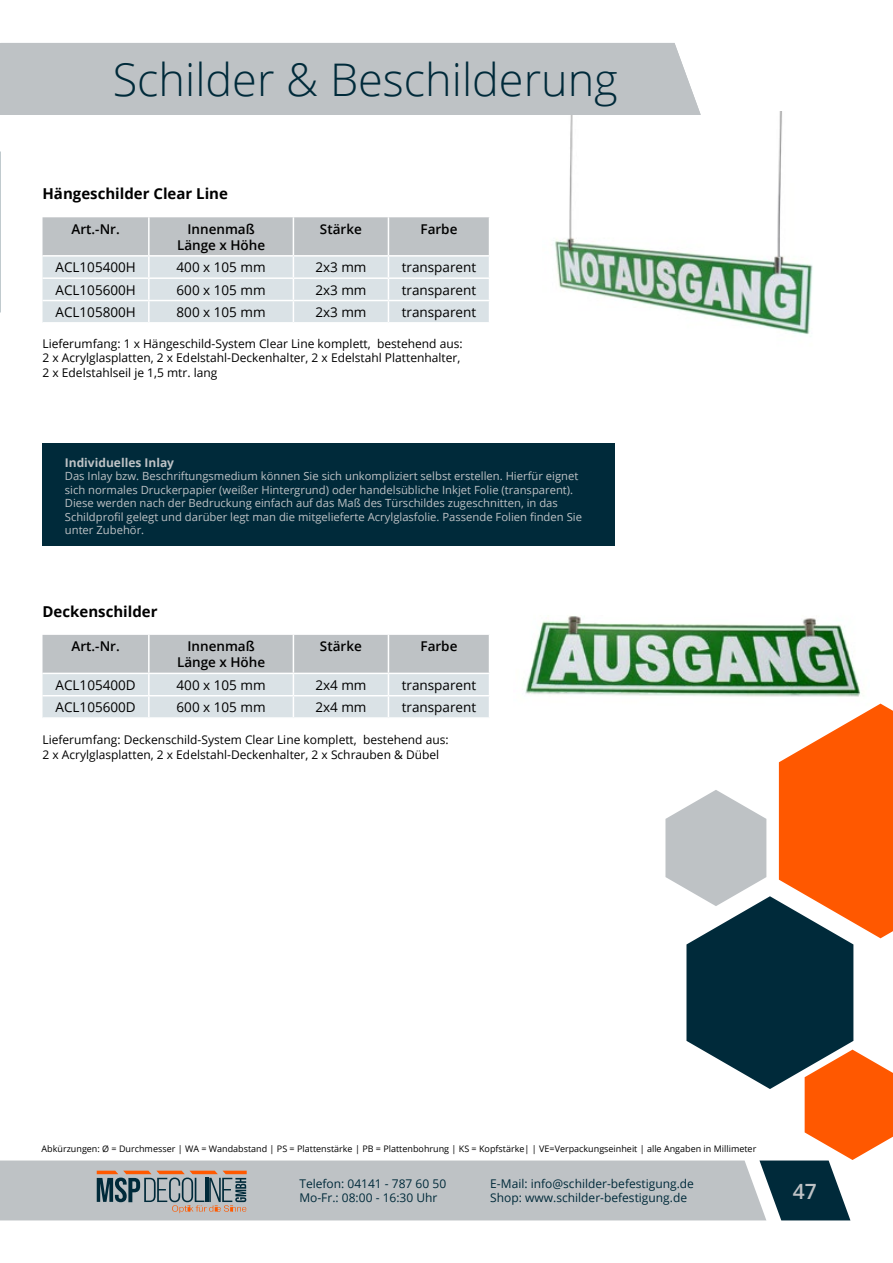
<style>
.page{position:relative;width:893px;height:1263px;background:#fff}
.page>*{position:absolute;margin:0;border:0;box-sizing:border-box;transform-origin:0 0}
.t1{font:300 45px "Open Sans";color:#002a3a}
.t2{font:600 21px "Open Sans";color:#bec2c5}
.t3{font:700 15px "Open Sans";color:#000}
.t4{font:13.5px "Open Sans";color:#000}
.t5{font:600 13.5px/16.2px "Open Sans";color:#000;text-align:center}
.t6{font:12px/14.4px "Open Sans";color:#000}
.t7{font:12px/14.4px "Open Sans";color:#002a3a}
.t8{font:700 12px "Open Sans";color:#bec2c5}
.t9{font:11.25px/13.5px "Open Sans";color:#bec2c5}
.t10{font:9px "Open Sans";color:#000}
</style>
<div class="page">
<div style="left:0;top:1160px;width:665px;height:60px;background:#bec2c5"></div>
<svg style="left:97px;top:1171px;width:150px;height:42px"></svg>
<div style="left:43px;top:443px;width:572px;height:103px;background:#002a3a"></div>
<img style="left:554px;top:112px;width:259px;height:223px">
<div style="left:41px;top:43px;width:660px;height:72px;background:#bec2c5"></div>
<div style="left:0;top:43px;width:41px;height:72px;background:#bec2c5"></div>
<svg style="left:43px;top:217px;width:446px;height:105px"></svg>
<svg style="left:43px;top:635px;width:446px;height:82px"></svg>
<img style="left:525px;top:616px;width:336px;height:81px">
<svg style="left:665px;top:704px;width:228px;height:516px"></svg>
<h1 class="t1" style="left:113px;top:49px;width:378px">Klemmbefestigung</h1>
<h1 class="t1" style="left:113px;top:49px;width:507px">Schilder &amp; Beschilderung</h1>
<h3 class="t3" style="left:43px;top:183px;width:187px">Hängeschilder Clear Line</h3>
<p class="t5" style="left:72px;top:220px;width:50px">Art.-Nr.</p>
<p class="t5" style="left:177px;top:220px;width:90px">Innenmaß<br>Länge x Höhe</p>
<p class="t5" style="left:320px;top:220px;width:43px">Stärke</p>
<p class="t5" style="left:420px;top:220px;width:39px">Farbe</p>
<p class="t4" style="left:55px;top:258px;width:82px">ACL105400H</p>
<p class="t4" style="left:177px;top:258px;width:91px">400 x 105 mm</p>
<p class="t4" style="left:315px;top:258px;width:53px">2x3 mm</p>
<p class="t4" style="left:402px;top:258px;width:76px">transparent</p>
<p class="t4" style="left:55px;top:280px;width:82px">ACL105600H</p>
<p class="t4" style="left:177px;top:280px;width:91px">600 x 105 mm</p>
<p class="t4" style="left:315px;top:280px;width:53px">2x3 mm</p>
<p class="t4" style="left:402px;top:280px;width:76px">transparent</p>
<p class="t4" style="left:55px;top:303px;width:82px">ACL105800H</p>
<p class="t4" style="left:177px;top:303px;width:91px">800 x 105 mm</p>
<p class="t4" style="left:315px;top:303px;width:53px">2x3 mm</p>
<p class="t4" style="left:402px;top:303px;width:76px">transparent</p>
<p class="t6" style="left:43px;top:336px;width:422px">Lieferumfang: 1 x Hängeschild-System Clear Line komplett, bestehend aus:<br>2 x Acrylglasplatten, 2 x Edelstahl-Deckenhalter, 2 x Edelstahl Plattenhalter,<br>2 x Edelstahlseil je 1,5 mtr. lang</p>
<p class="t8" style="left:65px;top:454px;width:111px">Individuelles Inlay</p>
<p class="t9" style="left:65px;top:469px;width:519px">Das Inlay bzw. Beschriftungsmedium können Sie sich unkompliziert selbst erstellen. Hierfür eignet sich normales Druckerpapier (weißer Hintergrund) oder handelsübliche Inkjet Folie (transparent).<br>Diese werden nach der Bedruckung einfach auf das Maß des Türschildes zugeschnitten, in das Schildprofil gelegt und darüber legt man die mitgelieferte Acrylglasfolie. Passende Folien finden Sie unter Zubehör.</p>
<h3 class="t3" style="left:43px;top:601px;width:117px">Deckenschilder</h3>
<p class="t5" style="left:72px;top:638px;width:50px">Art.-Nr.</p>
<p class="t5" style="left:177px;top:638px;width:90px">Innenmaß<br>Länge x Höhe</p>
<p class="t5" style="left:320px;top:638px;width:43px">Stärke</p>
<p class="t5" style="left:420px;top:638px;width:39px">Farbe</p>
<p class="t4" style="left:56px;top:675px;width:82px">ACL105400D</p>
<p class="t4" style="left:177px;top:675px;width:91px">400 x 105 mm</p>
<p class="t4" style="left:315px;top:675px;width:53px">2x4 mm</p>
<p class="t4" style="left:402px;top:675px;width:76px">transparent</p>
<p class="t4" style="left:56px;top:698px;width:82px">ACL105600D</p>
<p class="t4" style="left:177px;top:698px;width:91px">600 x 105 mm</p>
<p class="t4" style="left:315px;top:698px;width:53px">2x4 mm</p>
<p class="t4" style="left:402px;top:698px;width:76px">transparent</p>
<p class="t6" style="left:43px;top:732px;width:408px">Lieferumfang: Deckenschild-System Clear Line komplett, bestehend aus:<br>2 x Acrylglasplatten, 2 x Edelstahl-Deckenhalter, 2 x Schrauben &amp; Dübel</p>
<p class="t10" style="left:42px;top:1143px;width:716px">Abkürzungen: Ø = Durchmesser | WA = Wandabstand | PS = Plattenstärke | PB = Plattenbohrung | KS = Kopfstärke| | VE=Verpackungseinheit | alle Angaben in Millimeter</p>
<p class="t7" style="left:299px;top:1176px;width:148px">Telefon: 04141 - 787 60 50<br>Mo-Fr.: 08:00 - 16:30 Uhr</p>
<p class="t7" style="left:490px;top:1176px;width:205px">E-Mail: info@schilder-befestigung.de<br>Shop: www.schilder-befestigung.de</p>
<h2 class="t2" style="left:793px;top:1176px;width:25px">47</h2>
</div>
